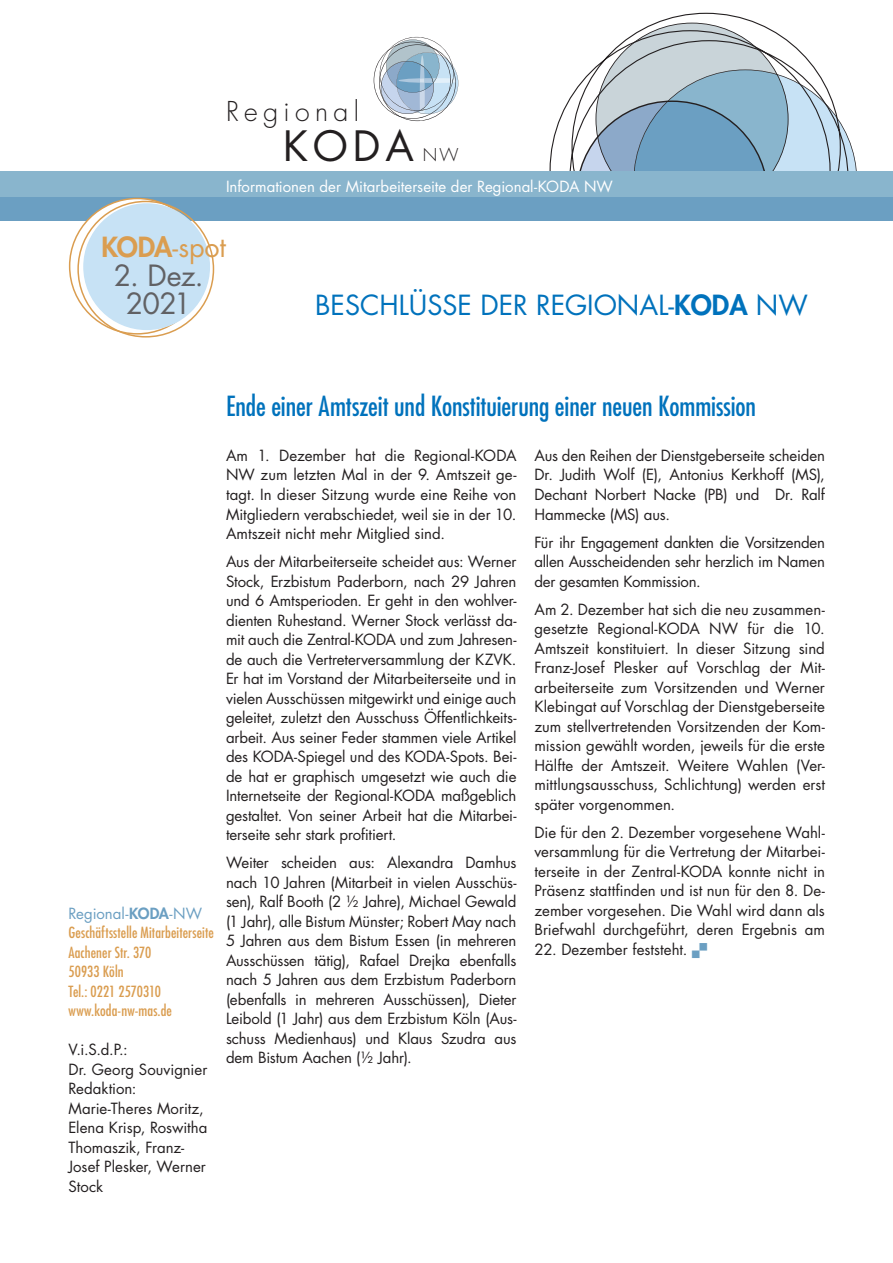
<style>
.page{position:relative;width:893px;height:1263px;background:#fff}
.page>*{position:absolute;margin:0;border:0;box-sizing:border-box;transform-origin:0 0}
.t1{font:40.65px "Futura Std";color:#231f20}
.t2{font:28.5px "Futura Std";letter-spacing:-.03em;color:#616164}
.t3{font:condensed 27px "Futura Std";letter-spacing:-.005em;color:#0072bc}
.Überschrift{font:27px "Futura Std";color:#0072bc}
.t4{font:27px "Futura Std";color:#da9d50}
.t5{font:300 26.55px "Futura Std";letter-spacing:.2em;color:#231f20}
.t6{font:300 17.25px "Futura Std";color:#231f20}
.t7{font:15px/19.5px "Futura Std";letter-spacing:-.005em;color:#231f20;text-align:justify}
.t8{font:condensed 15px "Futura Std";letter-spacing:.005em;color:#da9d50}
.t9{font:15px "Futura Std";color:#fff}
.t10{font:15px "Futura Std";letter-spacing:-.005em;color:#6b9fc2}
.s1{font-size:24px;color:#89b5cd}
.s2{font-weight:800}
</style>
<div class="page">
<svg style="left:549px;top:13px;width:209px;height:159px"></svg>
<svg style="left:576px;top:23px;width:281px;height:149px"></svg>
<div style="left:0;top:195px;width:893px;height:25px;background:#6b9fc2"></div>
<svg style="left:374px;top:37px;width:85px;height:84px"></svg>
<div style="left:0;top:172px;width:893px;height:25px;background:#89b5cd"></div>
<svg style="left:70px;top:198px;width:135px;height:136px"></svg>
<div style="left:84px;top:204px;width:125px;height:125px;background:#c7e2f5;border-radius:50%"></div>
<p class="t5" style="left:226px;top:95px;width:134px">Regional</p>
<p class="t1" style="left:283px;top:120px;width:132px">KODA</p>
<p class="t6" style="left:423px;top:145px;width:37px">NW</p>
<p class="t9" style="left:226px;top:176px;width:394px">Informationen der Mitarbeiterseite der Regional-KODA NW<span class="s1">.</span></p>
<p class="t4" style="left:101px;top:230px;width:126px"><span class="s2">KODA</span>-spot</p>
<p class="t2" style="left:114px;top:257px;width:91px">2. Dez.</p>
<p class="t2" style="left:126px;top:285px;width:67px">2021</p>
<p class="Überschrift" style="left:315px;top:288px;width:494px">BESCHLÜSSE DER REGIONAL-<span class="s2">KODA</span> NW</p>
<p class="t10" style="left:68px;top:904px;width:135px">Regional-<span class="s2">KODA</span>-NW</p>
<p class="t8" style="left:68px;top:924px;width:147px">Geschäftsstelle Mitarbeiterseite</p>
<p class="t8" style="left:68px;top:943px;width:85px">Aachener Str. 370</p>
<p class="t8" style="left:68px;top:963px;width:57px">50933 Köln</p>
<p class="t8" style="left:68px;top:982px;width:94px">Tel.: 0221 2570310</p>
<p class="t8" style="left:68px;top:1002px;width:105px">www.koda-nw-mas.de</p>
<p class="t7" style="left:68px;top:1040px;width:61px">V.i.S.d.P.:</p>
<p class="t7" style="left:68px;top:1060px;width:140px">Dr. Georg Souvignier</p>
<p class="t7" style="left:68px;top:1079px;width:69px">Redaktion:</p>
<p class="t7" style="left:68px;top:1099px;width:141px;text-align:left">Marie-Theres Moritz,<br>Elena Krisp, Roswitha<br>Thomaszik, Franz-<br>Josef Plesker, Werner<br>Stock</p>
<p class="t3" style="left:226px;top:389px;width:532px">Ende einer Amtszeit und Konstituierung einer neuen Kommission</p>
<p class="t7" style="left:226px;top:446px;width:292px">Am 1. Dezember hat die Regional-KODA NW zum letzten Mal in der 9. Amtszeit ge&shy;tagt. In dieser Sitzung wurde eine Reihe von Mitgliedern verabschiedet, weil sie in der 10.<br>Amtszeit nicht mehr Mitglied sind.</p>
<p class="t7" style="left:226px;top:552px;width:292px">Aus der Mitarbeiterseite scheidet aus: Werner Stock, Erzbistum Paderborn, nach 29 Jahren und 6 Amtsperioden. Er geht in den wohlver&shy;dienten Ruhestand. Werner Stock verlässt da&shy;mit auch die Zentral-KODA und zum Jahresen&shy;de auch die Vertreterversammlung der KZVK.<br>Er hat im Vorstand der Mitarbeiterseite und in vielen Ausschüssen mitgewirkt und einige auch geleitet, zuletzt den Ausschuss Öffentlichkeits&shy;arbeit. Aus seiner Feder stammen viele Artikel des KODA-Spiegel und des KODA-Spots. Bei&shy;de hat er graphisch umgesetzt wie auch die Internetseite der Regional-KODA maßgeblich gestaltet. Von seiner Arbeit hat die Mitarbei&shy;terseite sehr stark profitiert.</p>
<p class="t7" style="left:226px;top:853px;width:292px">Weiter scheiden aus: Alexandra Damhus nach 10 Jahren (Mitarbeit in vielen Ausschüs&shy;sen), Ralf Booth (2 ½ Jahre), Michael Gewald (1 Jahr), alle Bistum Münster; Robert May nach 5 Jahren aus dem Bistum Essen (in mehreren Ausschüssen tätig), Rafael Drejka ebenfalls nach 5 Jahren aus dem Erzbistum Paderborn (ebenfalls in mehreren Ausschüssen), Dieter Leibold (1 Jahr) aus dem Erzbistum Köln (Aus&shy;schuss Medienhaus) und Klaus Szudra aus dem Bistum Aachen (1/2 Jahr).</p>
<p class="t7" style="left:534px;top:446px;width:292px">Aus den Reihen der Dienstgeberseite scheiden Dr. Judith Wolf (E), Antonius Kerkhoff (MS), Dechant Norbert Nacke (PB) und Dr. Ralf Hammecke (MS) aus.</p>
<p class="t7" style="left:534px;top:532px;width:292px">Für ihr Engagement dankten die Vorsitzenden allen Ausscheidenden sehr herzlich im Namen der gesamten Kommission.</p>
<p class="t7" style="left:534px;top:599px;width:292px">Am 2. Dezember hat sich die neu zusammen&shy;gesetzte Regional-KODA NW für die 10.<br>Amtszeit konstituiert. In dieser Sitzung sind Franz-Josef Plesker auf Vorschlag der Mit&shy;arbeiterseite zum Vorsitzenden und Werner Klebingat auf Vorschlag der Dienstgeberseite zum stellvertretenden Vorsitzenden der Kom&shy;mission gewählt worden, jeweils für die erste Hälfte der Amtszeit. Weitere Wahlen (Ver&shy;mittlungsausschuss, Schlichtung) werden erst später vorgenommen.</p>
<p class="t7" style="left:534px;top:822px;width:292px">Die für den 2. Dezember vorgesehene Wahl&shy;versammlung für die Vertretung der Mitarbei&shy;terseite in der Zentral-KODA konnte nicht in Präsenz stattfinden und ist nun für den 8. De&shy;zember vorgesehen. Die Wahl wird dann als Briefwahl durchgeführt, deren Ergebnis am</p>
<p class="t7" style="left:534px;top:939px;width:154px">22. Dezember feststeht.</p>
</div>
